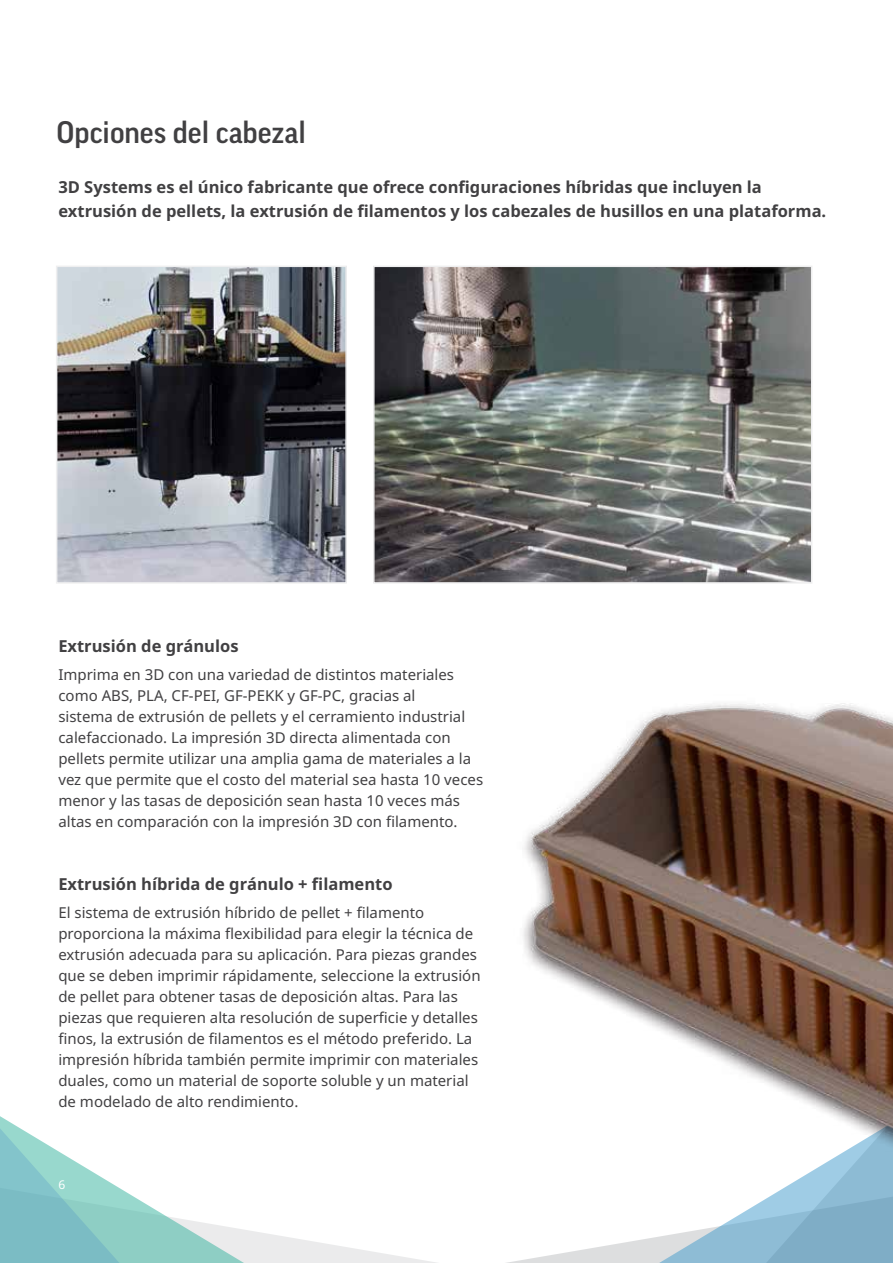
<style>
.page{position:relative;width:893px;height:1263px;background:#fff}
.page>*{position:absolute;margin:0;border:0;box-sizing:border-box;transform-origin:0 0}
.t1{font:500 30px "Good Pro";color:#414042}
.t2{font:700 16.5px/24px "Noto Sans";color:#414042}
.t3{font:15px/21px "Noto Sans";color:#414042}
.t4{font:12px "Noto Sans";color:#fff}
</style>
<div class="page">
<svg style="left:506px;top:1228px;width:387px;height:35px"></svg>
<img style="left:523px;top:703px;width:370px;height:525px">
<img style="left:376px;top:269px;width:433px;height:312px">
<div style="left:373px;top:266px;width:439px;height:318px;border:2px solid #efeff0"></div>
<img style="left:59px;top:269px;width:285px;height:312px">
<div style="left:56px;top:266px;width:291px;height:318px;border:2px solid #efeff0"></div>
<svg style="left:244px;top:1230px;width:193px;height:33px;fill:#ebecec"></svg>
<svg style="left:120px;top:1188px;width:124px;height:75px"></svg>
<svg style="left:0;top:1116px;width:120px;height:147px"></svg>
<h1 class="t1" style="left:57px;top:115px;width:251px">Opciones del cabezal</h1>
<p class="t2" style="left:58px;top:174px;width:769px">3D Systems es el único fabricante que ofrece configuraciones híbridas que incluyen la extrusión de pellets, la extrusión de filamentos y los cabezales de husillos en una plataforma.</p>
<p class="t2" style="left:58px;top:633px;width:182px">Extrusión de gránulos</p>
<p class="t3" style="left:58px;top:664px;width:426px">Imprima en 3D con una variedad de distintos materiales como ABS, PLA, CF-PEI, GF-PEKK y GF-PC, gracias al<br>sistema de extrusión de pellets y el cerramiento industrial calefaccionado. La impresión 3D directa alimentada con pellets permite utilizar una amplia gama de materiales a la vez que permite que el costo del material sea hasta 10 veces menor y las tasas de deposición sean hasta 10 veces más altas en comparación con la impresión 3D con filamento.</p>
<p class="t2" style="left:58px;top:872px;width:336px">Extrusión híbrida de gránulo + filamento</p>
<p class="t3" style="left:58px;top:902px;width:424px">El sistema de extrusión híbrido de pellet + filamento proporciona la máxima flexibilidad para elegir la técnica de extrusión adecuada para su aplicación. Para piezas grandes que se deben imprimir rápidamente, seleccione la extrusión de pellet para obtener tasas de deposición altas. Para las piezas que requieren alta resolución de superficie y detalles finos, la extrusión de filamentos es el método preferido. La impresión híbrida también permite imprimir con materiales duales, como un material de soporte soluble y un material de modelado de alto rendimiento.</p>
<p class="t4" style="left:58px;top:1178px;width:8px">6</p>
</div>
